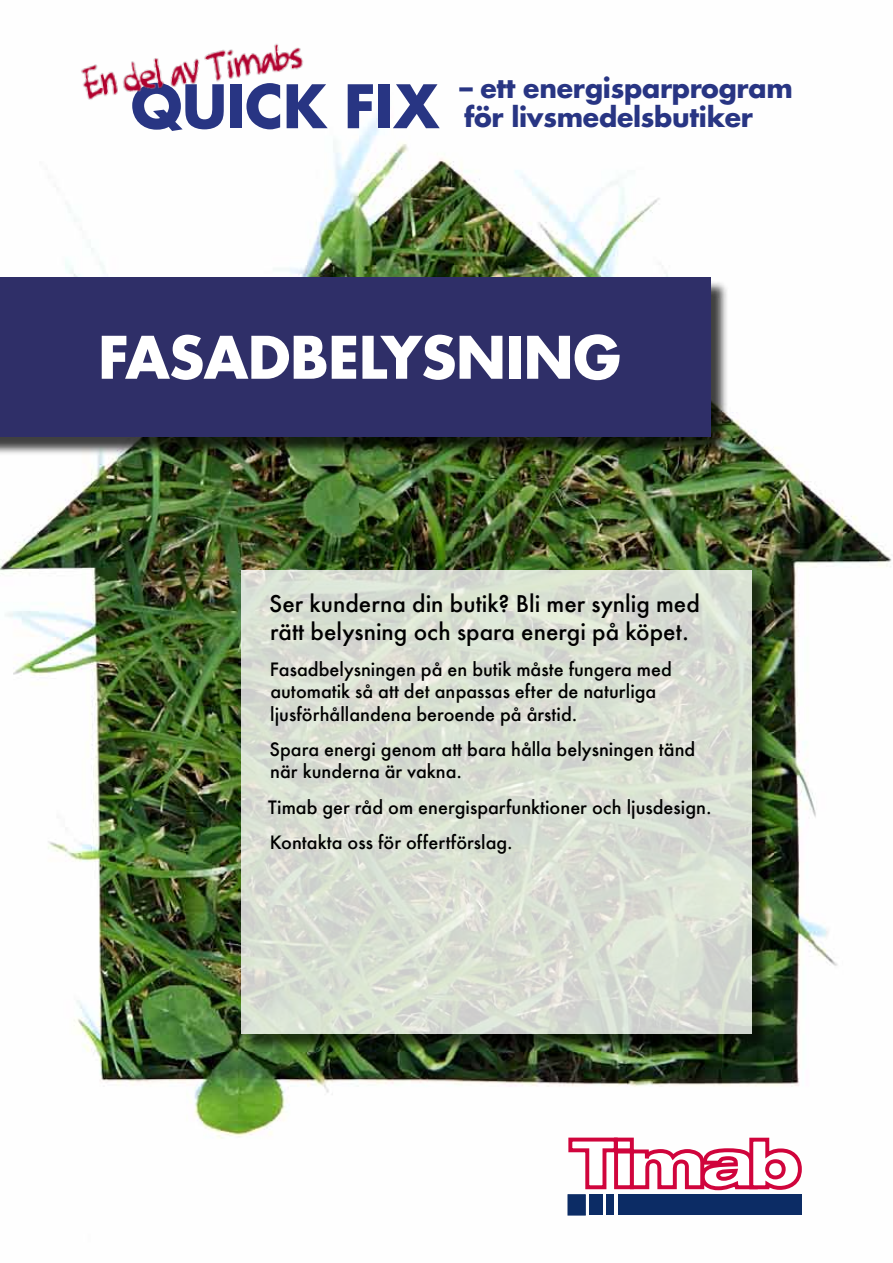
<style>
.page{position:relative;width:893px;height:1263px;background:#fff}
.page>*{position:absolute;margin:0;border:0;box-sizing:border-box;transform-origin:0 0}
.t1{font:700 58.35px "Futura";letter-spacing:-.01em;color:#283583}
.t2{font:700 57px "Futura";letter-spacing:-.01em;color:#fff}
.t3{font:700 26.7px/29.1px "Futura";letter-spacing:-.01em;color:#283583}
.t4{font:500 22.5px/28.5px "Futura";color:#000}
.t5{font:500 18px/22.5px "Futura";color:#000}
</style>
<div class="page">
<img style="left:0;top:99px;width:892px;height:1117px">
<div style="left:0;top:280px;width:729px;height:176px;background:#000;opacity:.75"></div>
<div style="left:0;top:277px;width:710px;height:160px;background:#2f2f68"></div>
<svg style="left:568px;top:1137px;width:234px;height:55px"></svg>
<div style="left:568px;top:1194px;width:18px;height:21px;background:#0c2c65;border:1px solid #0c2c65"></div>
<div style="left:589px;top:1195px;width:13px;height:20px;background:#0c2c65"></div>
<div style="left:606px;top:1195px;width:8px;height:20px;background:#0c2c65"></div>
<div style="left:618px;top:1195px;width:184px;height:20px;background:#0c2c65"></div>
<div style="left:244px;top:572px;width:526px;height:480px;background:#000;opacity:.75"></div>
<svg style="left:241px;top:570px;width:511px;height:463px;fill:#d9dfd3"></svg>
<img style="left:60px;top:43px;width:266px;height:90px">
<h1 class="t1" style="left:131px;top:68px;width:310px">QUICK FIX</h1>
<h3 class="t3" style="left:459px;top:73px;width:335px">– ett energisparprogram för livsmedelsbutiker</h3>
<h2 class="t2" style="left:98px;top:319px;width:524px">FASADBELYSNING</h2>
<p class="t4" style="left:269px;top:589px;width:432px">Ser kunderna din butik? Bli mer synlig med rätt belysning och spara energi på köpet.</p>
<p class="t5" style="left:270px;top:657px;width:403px">Fasadbelysningen på en butik måste fungera med automatik så att det anpassas efter de naturliga ljusförhållandena beroende på årstid.</p>
<p class="t5" style="left:270px;top:738px;width:427px">Spara energi genom att bara hålla belysningen tänd när kunderna är vakna.</p>
<p class="t5" style="left:268px;top:789px;width:445px;line-height:35.2px">Timab ger råd om energisparfunktioner och ljusdesign.<br>Kontakta oss för offertförslag.</p>
</div>
